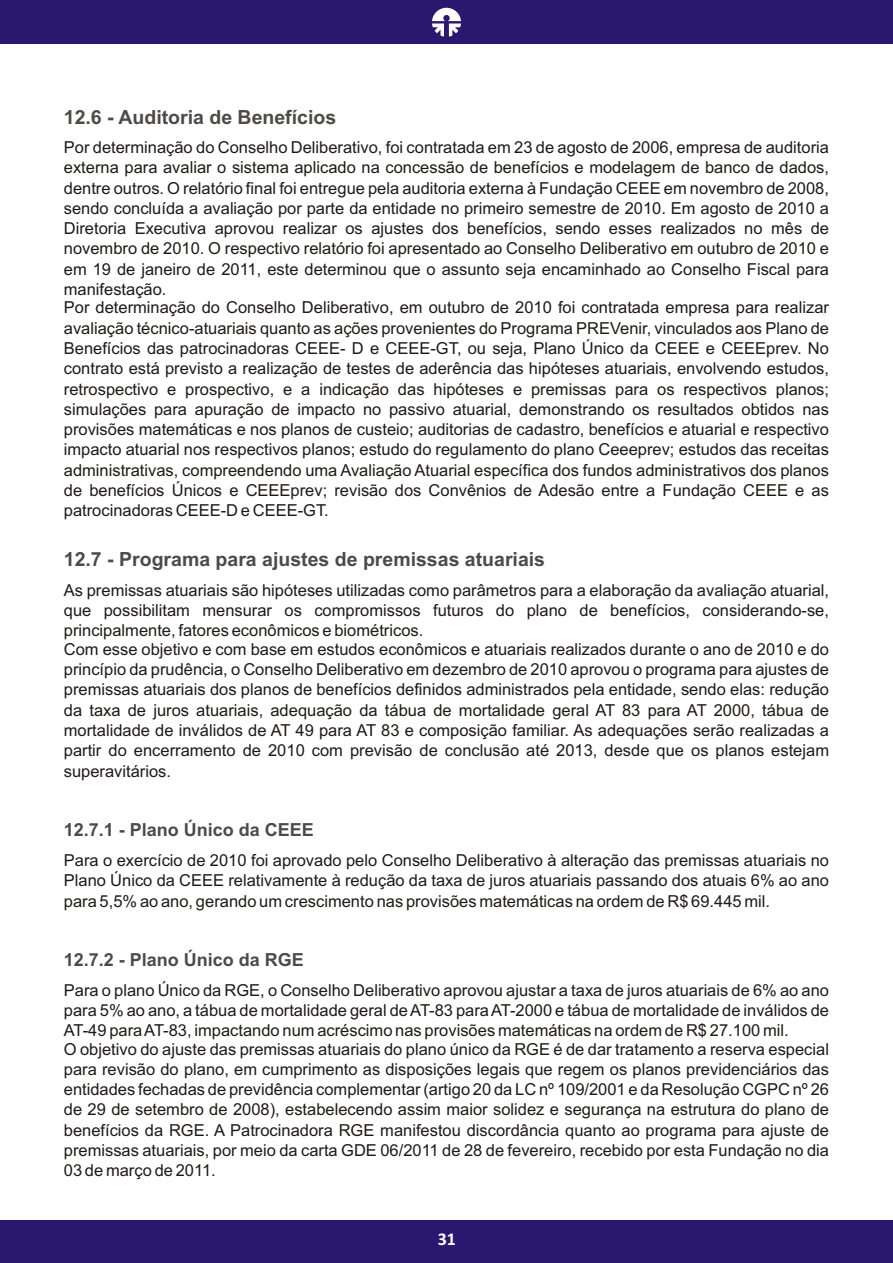
<style>
.page{position:relative;width:893px;height:1263px;background:#fff}
.page>*{position:absolute;margin:0;border:0;box-sizing:border-box;transform-origin:0 0}
.t1{font:700 19.5px "Arial";color:#4d4a47}
.t2{font:700 18px "Arial";color:#4d4a47}
.t3{font:700 18px "Calibri";color:#fff}
.t4{font:16.5px/20.2px "Arial";color:#1f1a17;text-align:justify}
</style>
<div class="page">
<div style="left:0;top:1220px;width:893px;height:43px;background:#291770"></div>
<div style="left:0;top:0;width:893px;height:43px;background:#291770"></div>
<svg style="left:432px;top:8px;width:29px;height:29px"></svg>
<p class="t1" style="left:64px;top:109px;width:274px">12.6 - Auditoria de Benefícios</p>
<p class="t4" style="left:64px;top:139px;width:767px">Por determinação do Conselho Deliberativo, foi contratada em 23 de agosto de 2006, empresa de auditoria externa para avaliar o sistema aplicado na concessão de benefícios e modelagem de banco de dados, dentre outros. O relatório final foi entregue pela auditoria externa à Fundação CEEE em novembro de 2008, sendo concluída a avaliação por parte da entidade no primeiro semestre de 2010. Em agosto de 2010 a Diretoria Executiva aprovou realizar os ajustes dos benefícios, sendo esses realizados no mês de novembro de 2010. O respectivo relatório foi apresentado ao Conselho Deliberativo em outubro de 2010 e em 19 de janeiro de 2011, este determinou que o assunto seja encaminhado ao Conselho Fiscal para manifestação.</p>
<p class="t4" style="left:64px;top:299px;width:767px">Por determinação do Conselho Deliberativo, em outubro de 2010 foi contratada empresa para realizar avaliação técnico-atuariais quanto as ações provenientes do Programa PREVenir, vinculados aos Plano de Benefícios das patrocinadoras CEEE- D e CEEE-GT, ou seja, Plano Único da CEEE e CEEEprev. No contrato está previsto a realização de testes de aderência das hipóteses atuariais, envolvendo estudos, retrospectivo e prospectivo, e a indicação das hipóteses e premissas para os respectivos planos; simulações para apuração de impacto no passivo atuarial, demonstrando os resultados obtidos nas provisões matemáticas e nos planos de custeio; auditorias de cadastro, benefícios e atuarial e respectivo impacto atuarial nos respectivos planos; estudo do regulamento do plano Ceeeprev; estudos das receitas administrativas, compreendendo uma Avaliação Atuarial específica dos fundos administrativos dos planos de benefícios Únicos e CEEEprev; revisão dos Convênios de Adesão entre a Fundação CEEE e as patrocinadoras CEEE-D e CEEE-GT.</p>
<p class="t1" style="left:64px;top:552px;width:483px">12.7 - Programa para ajustes de premissas atuariais</p>
<p class="t4" style="left:64px;top:581px;width:767px">As premissas atuariais são hipóteses utilizadas como parâmetros para a elaboração da avaliação atuarial, que possibilitam mensurar os compromissos futuros do plano de benefícios, considerando-se, principalmente, fatores econômicos e biométricos.</p>
<p class="t4" style="left:64px;top:640px;width:767px">Com esse objetivo e com base em estudos econômicos e atuariais realizados durante o ano de 2010 e do princípio da prudência, o Conselho Deliberativo em dezembro de 2010 aprovou o programa para ajustes de premissas atuariais dos planos de benefícios definidos administrados pela entidade, sendo elas: redução da taxa de juros atuariais, adequação da tábua de mortalidade geral AT 83 para AT 2000, tábua de mortalidade de inválidos de AT 49 para AT 83 e composição familiar. As adequações serão realizadas a partir do encerramento de 2010 com previsão de conclusão até 2013, desde que os planos estejam superavitários.</p>
<p class="t2" style="left:64px;top:823px;width:252px">12.7.1 - Plano Único da CEEE</p>
<p class="t4" style="left:64px;top:851px;width:767px">Para o exercício de 2010 foi aprovado pelo Conselho Deliberativo à alteração das premissas atuariais no Plano Único da CEEE relativamente à redução da taxa de juros atuariais passando dos atuais 6% ao ano para 5,5% ao ano, gerando um crescimento nas provisões matemáticas na ordem de R$ 69.445 mil.</p>
<p class="t2" style="left:64px;top:953px;width:242px">12.7.2 - Plano Único da RGE</p>
<p class="t4" style="left:64px;top:981px;width:767px">Para o plano Único da RGE, o Conselho Deliberativo aprovou ajustar a taxa de juros atuariais de 6% ao ano para 5% ao ano, a tábua de mortalidade geral de AT-83 para AT-2000 e tábua de mortalidade de inválidos de AT-49 para AT-83, impactando num acréscimo nas provisões matemáticas na ordem de R$ 27.100 mil.</p>
<p class="t4" style="left:64px;top:1040px;width:767px">O objetivo do ajuste das premissas atuariais do plano único da RGE é de dar tratamento a reserva especial para revisão do plano, em cumprimento as disposições legais que regem os planos previdenciários das entidades fechadas de previdência complementar (artigo 20 da LC nº 109/2001 e da Resolução CGPC nº 26 de 29 de setembro de 2008), estabelecendo assim maior solidez e segurança na estrutura do plano de benefícios da RGE. A Patrocinadora RGE manifestou discordância quanto ao programa para ajuste de premissas atuariais, por meio da carta GDE 06/2011 de 28 de fevereiro, recebido por esta Fundação no dia 03 de março de 2011.</p>
<p class="t3" style="left:438px;top:1231px;width:20px">31</p>
</div>
